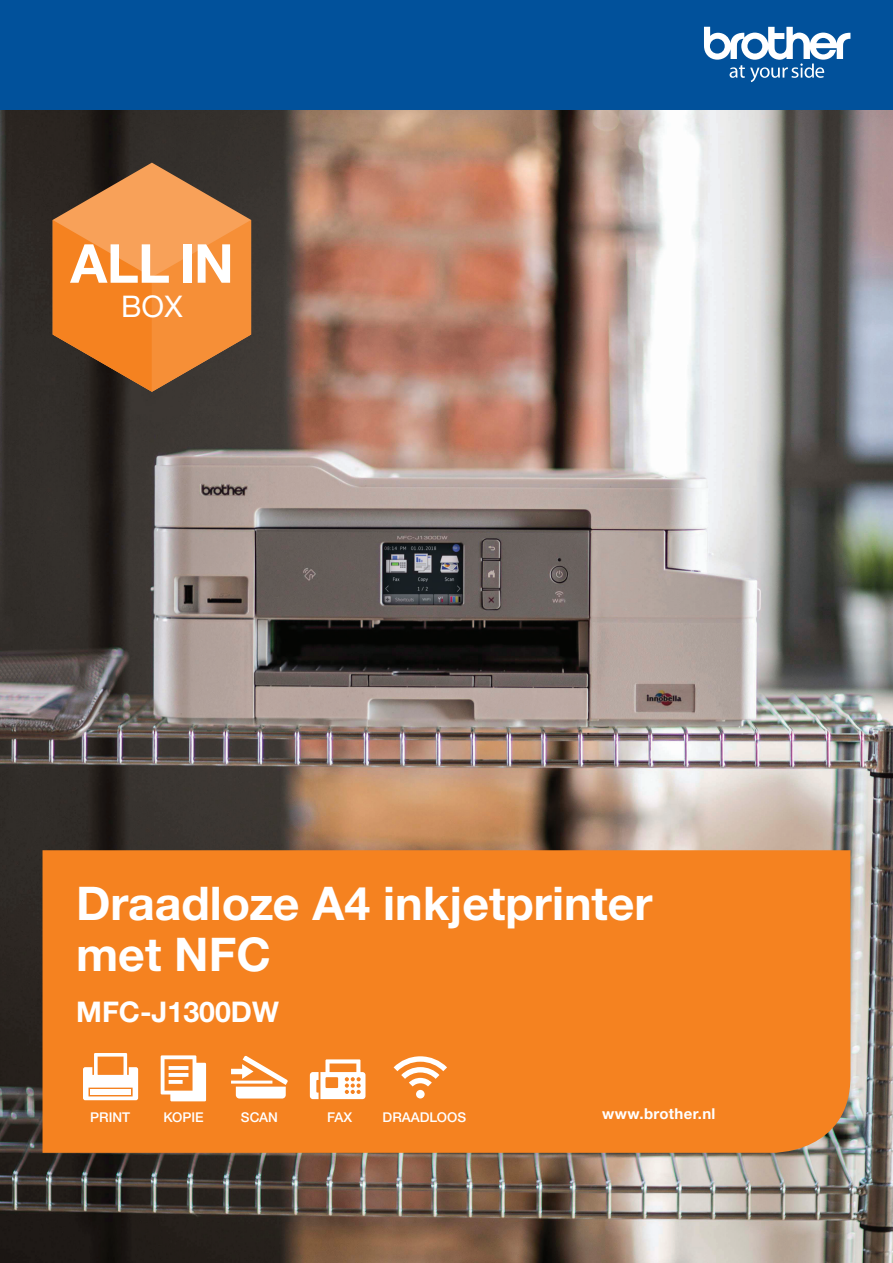
<style>
.page{position:relative;width:893px;height:1263px;background:#fff}
.page>*{position:absolute;margin:0;border:0;box-sizing:border-box;transform-origin:0 0}
.t1{font:700 46.5px "Helvetica Neue LTW1 G";color:#fff}
.t2{font:29.85px "Helvetica Neue LTW1 G";color:#fff}
.t3{font:700 28.5px "Helvetica Neue LTW1 G";color:#fff}
.t4{font:700 15px "Helvetica Neue LTW1 G";letter-spacing:.02em;color:#fff}
.t5{font:500 13.5px "Helvetica Neue LTW1 G";color:#fff}
</style>
<div class="page">
<img style="left:0;top:110px;width:893px;height:1153px">
<div style="left:0;top:0;width:893px;height:110px;background:#01519b"></div>
<svg style="left:704px;top:27px;width:146px;height:55px"></svg>
<div style="left:43px;top:850px;width:807px;height:303px;background:#f58220"></div>
<svg style="left:231px;top:1055px;width:57px;height:43px"></svg>
<svg style="left:83px;top:1053px;width:55px;height:47px"></svg>
<div style="left:90px;top:1089px;width:41px;height:6px;background:#fff"></div>
<svg style="left:161px;top:1055px;width:45px;height:46px"></svg>
<svg style="left:310px;top:1059px;width:55px;height:40px"></svg>
<svg style="left:394px;top:1056px;width:53px;height:42px"></svg>
<svg style="left:53px;top:163px;width:198px;height:57px;background:#94653f"></svg>
<svg style="left:53px;top:220px;width:198px;height:172px;background:#d68743"></svg>
<p class="t2" style="left:121px;top:288px;width:63px">BOX</p>
<p class="t1" style="left:76px;top:874px;width:578px">Draadloze A4 inkjetprinter</p>
<p class="t1" style="left:76px;top:925px;width:196px">met NFC</p>
<p class="t3" style="left:76px;top:994px;width:204px">MFC-J1300DW</p>
<p class="t5" style="left:90px;top:1109px;width:42px">PRINT</p>
<p class="t5" style="left:163px;top:1109px;width:42px">KOPIE</p>
<p class="t5" style="left:241px;top:1109px;width:39px">SCAN</p>
<p class="t5" style="left:327px;top:1109px;width:27px">FAX</p>
<p class="t5" style="left:383px;top:1109px;width:85px">DRAADLOOS</p>
<p class="t4" style="left:602px;top:1105px;width:115px">www.brother.nl</p>
</div>
